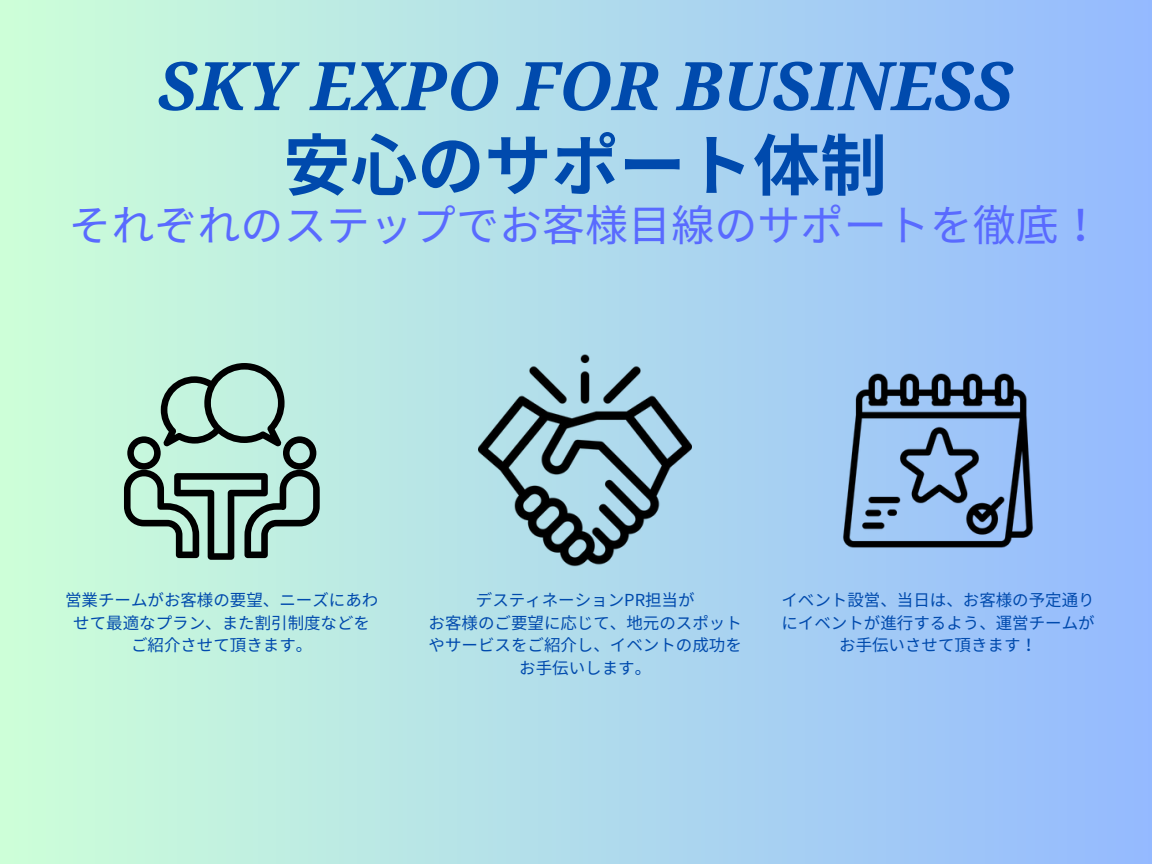
<style>
.page{position:relative;width:1152px;height:864px;background:#fff}
.page>*{position:absolute;margin:0;border:0;box-sizing:border-box;transform-origin:0 0}
.t1{font:italic 700 67.05px "Droid Serif";color:#004aad}
.t2{font:700 67.05px "Noto Sans JP";color:#004aad}
.t3{font:43.05px "Noto Sans JP";color:#596aff}
.t4{font:16.5px/22.5px "Noto Sans JP";color:#004aad;text-align:center}
</style>
<div class="page">
<div style="left:0;top:0;width:1152px;height:864px;background:linear-gradient(to right,#cdffd8,#94b9ff)"></div>
<svg style="left:124px;top:363px;width:196px;height:197px;background:#92b6a8"></svg>
<img style="left:837px;top:359px;width:202px;height:201px">
<img style="left:479px;top:354px;width:212px;height:213px">
<p class="t1" style="left:158px;top:48px;width:857px">SKY EXPO FOR BUSINESS</p>
<p class="t2" style="left:283px;top:112px;width:605px">安心のサポート体制</p>
<p class="t3" style="left:68px;top:191px;width:1035px">それぞれのステップでお客様目線のサポートを徹底！</p>
<p class="t4" style="left:65px;top:588px;width:315px">営業チームがお客様の要望、ニーズにあわせて最適なプラン、また割引制度などを</p>
<p class="t4" style="left:131px;top:633px;width:183px">ご紹介させて頂きます。</p>
<p class="t4" style="left:476px;top:588px;width:220px">デスティネーションPR担当が</p>
<p class="t4" style="left:429px;top:611px;width:315px">お客様のご要望に応じて、地元のスポットやサービスをご紹介し、イベントの成功をお手伝いします。</p>
<p class="t4" style="left:781px;top:588px;width:315px">イベント設営、当日は、お客様の予定通りにイベントが進行するよう、運営チームがお手伝いさせて頂きます！</p>
</div>
